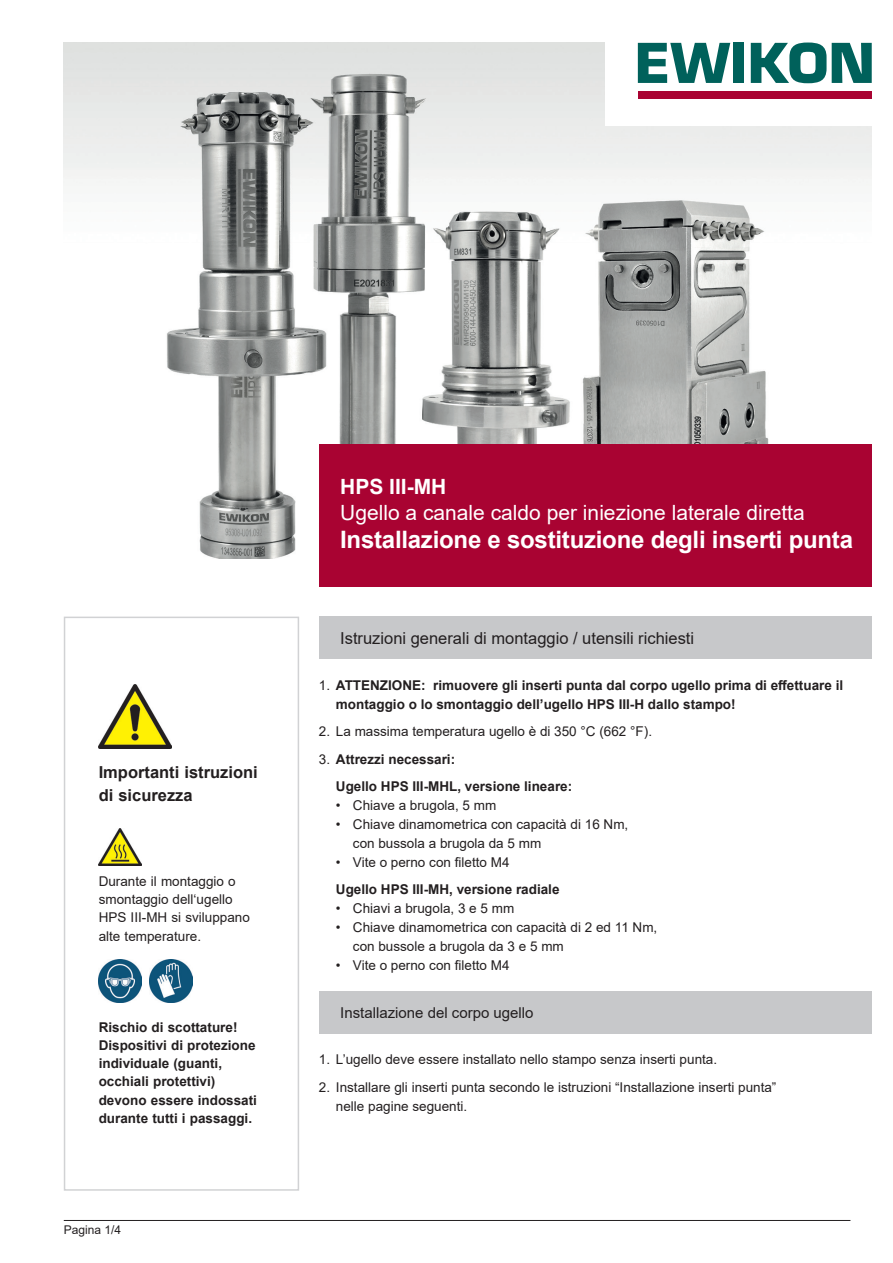
<style>
.page{position:relative;width:893px;height:1263px;background:#fff}
.page>*{position:absolute;margin:0;border:0;box-sizing:border-box;transform-origin:0 0}
.t1{font:700 24px "Arial";letter-spacing:-.01em;color:#fff}
.t2{font:21px "Arial";color:#fff}
.t3{font:700 21px "Arial";color:#fff}
.t4{font:16.5px "Arial";color:#231f20}
.t5{font:700 16.5px/22.4px "Arial";color:#231f20}
.t6{font:15px "Arial";color:#231f20}
.t7{font:13.5px/18.9px "Arial";color:#231f20}
.t8{font:700 13.5px/18.3px "Arial";color:#231f20}
.t9{font:12px "Arial";color:#231f20}
.s1{font-weight:400}
</style>
<div class="page">
<img style="left:64px;top:43px;width:808px;height:516px">
<div style="left:606px;top:0;width:287px;height:126px;background:#fff"></div>
<div style="left:64px;top:617px;width:235px;height:574px;border:2px solid #d1d2d4"></div>
<div style="left:319px;top:617px;width:553px;height:42px;background:#c7c8ca"></div>
<div style="left:319px;top:991px;width:553px;height:42px;background:#c7c8ca"></div>
<hr style="left:64px;top:1220px;width:786px;height:1px;background:#231f20">
<div style="left:638px;top:92px;width:234px;height:7px;background:#a90332"></div>
<svg style="left:638px;top:43px;width:92px;height:40px"></svg>
<div style="left:733px;top:43px;width:11px;height:40px;background:#00615b"></div>
<svg style="left:751px;top:43px;width:75px;height:40px"></svg>
<svg style="left:832px;top:43px;width:40px;height:40px"></svg>
<div style="left:319px;top:444px;width:553px;height:143px;background:#a90332"></div>
<img style="left:99px;top:828px;width:42px;height:37px">
<img style="left:99px;top:960px;width:42px;height:42px">
<img style="left:150px;top:960px;width:42px;height:42px">
<img style="left:99px;top:684px;width:72px;height:64px">
<p class="t5" style="left:99px;top:762px;width:161px">Importanti istruzioni di sicurezza</p>
<p class="t7" style="left:99px;top:872px;width:153px;line-height:18.3px">Durante il montaggio o smontaggio dell‘ugello<br>HPS III-MH si sviluppano alte temperature.</p>
<p class="t8" style="left:99px;top:1018px;width:140px">Rischio di scottature!</p>
<p class="t8" style="left:99px;top:1036px;width:160px">Dispositivi di protezione individuale (guanti, occhiali protettivi) devono essere indossati durante tutti i passaggi.</p>
<p class="t9" style="left:64px;top:1222px;width:59px">Pagina 1/4</p>
<p class="t3" style="left:340px;top:472px;width:108px">HPS III-MH</p>
<p class="t2" style="left:340px;top:498px;width:466px">Ugello a canale caldo per iniezione laterale diretta</p>
<p class="t1" style="left:340px;top:523px;width:514px">Installazione e sostituzione degli inserti punta</p>
<p class="t4" style="left:340px;top:627px;width:355px">Istruzioni generali di montaggio / utensili richiesti</p>
<p class="t8" style="left:336px;top:676px;width:509px;line-height:18.9px;text-indent:-17px"><span class="s1">1.</span> ATTENZIONE: rimuovere gli inserti punta dal corpo ugello prima di effettuare il montaggio o lo smontaggio dell’ugello HPS III-H dallo stampo!</p>
<p class="t7" style="left:319px;top:722px;width:335px">2. La massima temperatura ugello è di 350 °C (662 °F).</p>
<p class="t8" style="left:319px;top:750px;width:138px"><span class="s1">3.</span> Attrezzi necessari:</p>
<p class="t8" style="left:336px;top:777px;width:238px">Ugello HPS III-MHL, versione lineare:</p>
<p class="t7" style="left:336px;top:796px;width:162px">• Chiave a brugola, 5 mm</p>
<p class="t7" style="left:353px;top:814px;width:277px;text-indent:-17px">• Chiave dinamometrica con capacità di 16 Nm, con bussola a brugola da 5 mm</p>
<p class="t7" style="left:336px;top:852px;width:175px">• Vite o perno con filetto M4</p>
<p class="t8" style="left:336px;top:880px;width:225px">Ugello HPS III-MH, versione radiale</p>
<p class="t7" style="left:336px;top:898px;width:180px">• Chiavi a brugola, 3 e 5 mm</p>
<p class="t7" style="left:353px;top:917px;width:306px;text-indent:-17px">• Chiave dinamometrica con capacità di 2 ed 11 Nm, con bussole a brugola da 3 e 5 mm</p>
<p class="t7" style="left:336px;top:955px;width:175px">• Vite o perno con filetto M4</p>
<p class="t6" style="left:340px;top:1002px;width:195px">Installazione del corpo ugello</p>
<p class="t7" style="left:319px;top:1050px;width:400px">1. L’ugello deve essere installato nello stampo senza inserti punta.</p>
<p class="t7" style="left:336px;top:1077px;width:442px;text-indent:-17px">2. Installare gli inserti punta secondo le istruzioni “Installazione inserti punta” nelle pagine seguenti.</p>
</div>
